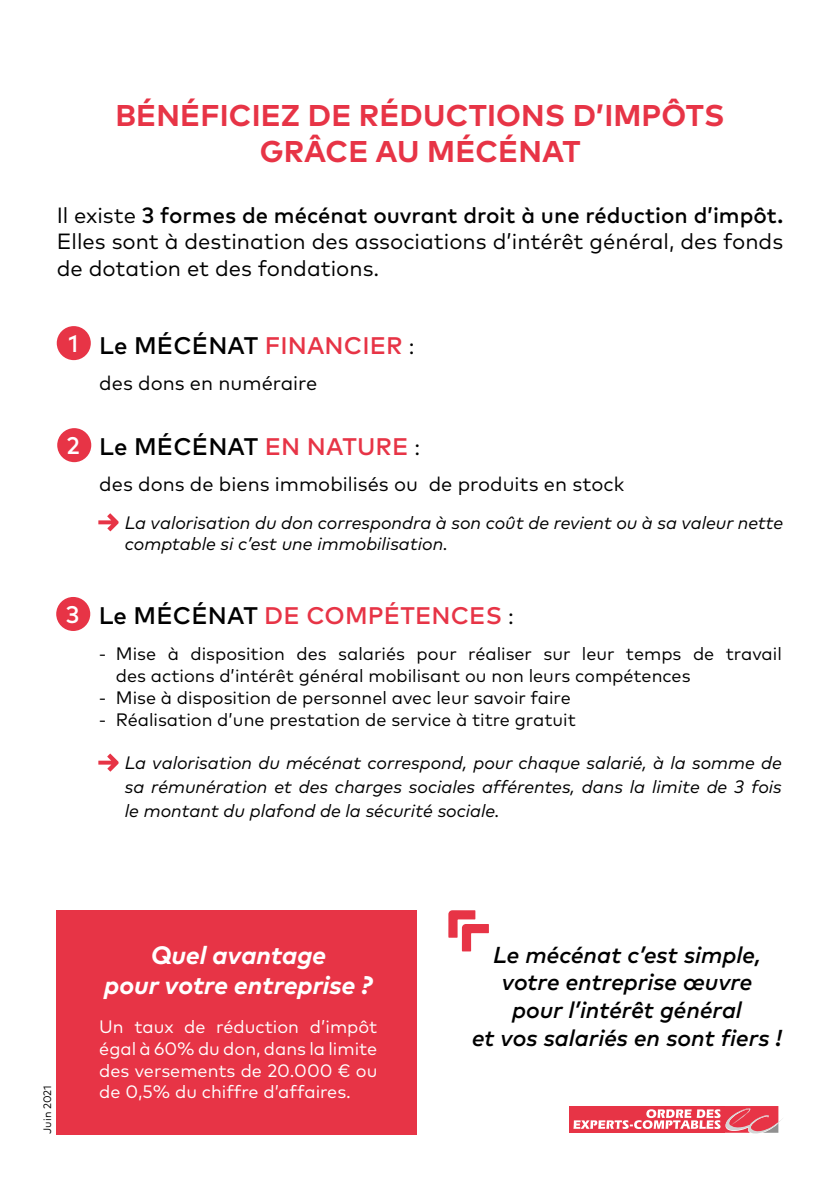
<style>
.page{position:relative;width:840px;height:1191px;background:#fff}
.page>*{position:absolute;margin:0;border:0;box-sizing:border-box;transform-origin:0 0}
.t1{font:700 30px/36px "Mark Pro";letter-spacing:.005em;color:#e73446;text-align:center}
.t2{font:italic 700 25.2px/30.2px "Mark Pro";color:#fff;text-align:center}
.t3{font:500 24px "Mark Pro";letter-spacing:.005em;color:#000}
.t4{font:500 24px "Mark Pro";letter-spacing:.005em;color:#e73446}
.t5{font:500 24px "Mark Pro";color:#fff}
.t6{font:italic 500 23px/27.6px "Mark Pro";color:#000;text-align:center}
.t7{font:22px/26.4px "Mark Pro";color:#000;text-align:justify}
.t8{font:20px "Mark Pro";color:#000}
.t9{font:italic 18px/24px "Mark Pro";color:#000}
.t10{font:18px/22px "Mark Pro";color:#000}
.t11{font:18px/21.6px "Mark Pro";color:#fff;text-align:justify}
.t12{font:10.8px "Mark Pro";color:#000}
.s1{font-weight:500}
.s2{color:#e73446}
.s3{font-weight:400;font-size:22px}
.s4{color:#000}
.s5{font-weight:400;font-size:22px;color:#000}
</style>
<div class="page">
<div style="left:57px;top:910px;width:360px;height:224px;background:#e73446"></div>
<div style="left:57px;top:326px;width:34px;height:34px;background:#e73446;border-radius:50%"></div>
<div style="left:57px;top:428px;width:34px;height:34px;background:#e73446;border-radius:50%"></div>
<div style="left:56px;top:597px;width:34px;height:34px;background:#e73446;border-radius:50%"></div>
<svg style="left:448px;top:910px;width:40px;height:41px"></svg>
<div style="left:568px;top:1106px;width:156px;height:26px;background:#e73446"></div>
<svg style="left:573px;top:1106px;width:210px;height:27px"></svg>
<svg style="left:98px;top:513px;width:21px;height:18px"></svg>
<svg style="left:98px;top:753px;width:21px;height:18px"></svg>
<h1 class="t1" style="left:115px;top:95px;width:610px">BÉNÉFICIEZ DE RÉDUCTIONS D’IMPÔTS<br>GRÂCE AU MÉCÉNAT</h1>
<p class="t7" style="left:57px;top:200px;width:727px">Il existe <span class="s1">3 formes de mécénat ouvrant droit à une réduction d’impôt.<br></span>Elles sont à destination des associations d’intérêt général, des fonds de dotation et des fondations.</p>
<h3 class="t5" style="left:68px;top:325px;width:11px">1</h3>
<h3 class="t3" style="left:99px;top:327px;width:316px">Le MÉCÉNAT <span class="s2">FINANCIER</span> <span class="s3">:</span></h3>
<p class="t8" style="left:99px;top:367px;width:219px">des dons en numéraire</p>
<h3 class="t5" style="left:67px;top:427px;width:15px">2</h3>
<h3 class="t3" style="left:99px;top:429px;width:322px">Le MÉCÉNAT <span class="s2">EN NATURE</span> <span class="s3">:</span></h3>
<p class="t8" style="left:99px;top:469px;width:526px">des dons de biens immobilisés ou de produits en stock</p>
<p class="t9" style="left:125px;top:510px;width:659px;line-height:21.6px">La valorisation du don correspondra à son coût de revient ou à sa valeur nette comptable si c’est une immobilisation.</p>
<h3 class="t5" style="left:66px;top:596px;width:15px">3</h3>
<h3 class="t4" style="left:99px;top:598px;width:416px"><span class="s4">Le MÉCÉNAT</span> DE COMPÉTENCES <span class="s5">:</span></h3>
<p class="t10" style="left:116px;top:641px;width:667px;text-indent:-17px">- Mise à disposition des salariés pour réaliser sur leur temps de travail des actions d’intérêt général mobilisant ou non leurs compétences</p>
<p class="t10" style="left:99px;top:685px;width:473px">- Mise à disposition de personnel avec leur savoir faire</p>
<p class="t10" style="left:99px;top:707px;width:478px">- Réalisation d’une prestation de service à titre gratuit</p>
<p class="t9" style="left:125px;top:749px;width:658px;text-align:justify">La valorisation du mécénat correspond, pour chaque salarié, à la somme de sa rémunération et des charges sociales afférentes, dans la limite de 3 fois le montant du plafond de la sécurité sociale.</p>
<p class="t12" style="left:39px;top:1133px;width:50px;rotate:-90deg">Juin 2021</p>
<h2 class="t2" style="left:104px;top:938px;width:269px">Quel avantage<br>pour votre entreprise ?</h2>
<p class="t11" style="left:99px;top:1014px;width:279px">Un taux de réduction d’impôt égal à 60% du don, dans la limite des versements de 20.000 € ou de 0,5% du chiffre d’affaires.</p>
<p class="t6" style="left:472px;top:938px;width:311px">Le mécénat c’est simple, votre entreprise œuvre<br>pour l’intérêt général<br>et vos salariés en sont fiers !</p>
</div>
